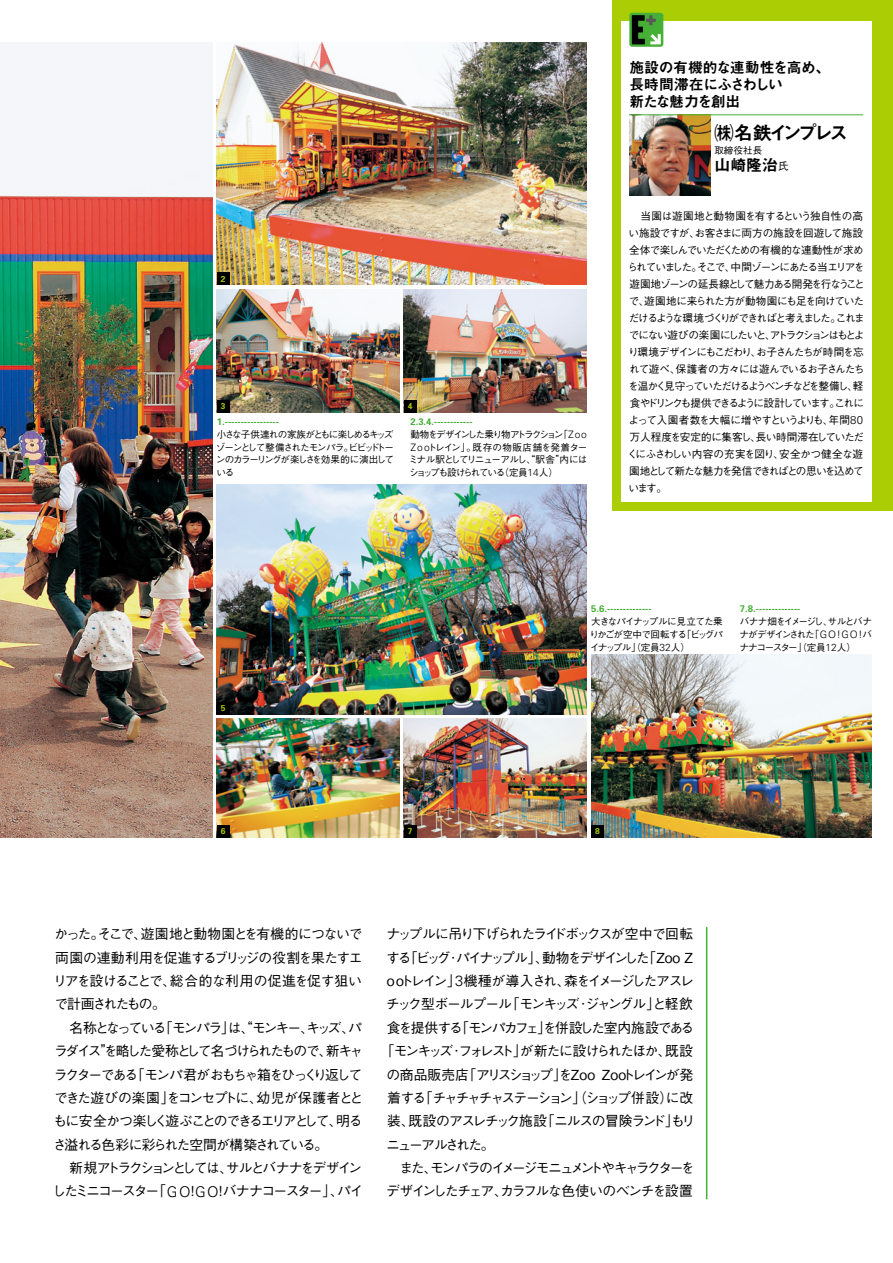
<style>
.page{position:relative;width:893px;height:1263px;background:#fff}
.page>*{position:absolute;margin:0;border:0;box-sizing:border-box;transform-origin:0 0}
.t1{font:19.2px "Midashi Go Pro MB31";letter-spacing:-.185em;color:#000}
.t2{font:15.9px "Midashi Go Pro MB31";color:#000}
.t3{font:14.85px/17px "Midashi Go Pro MB31";letter-spacing:-.03em;color:#000}
.t4{font:500 13.8px/23.4px "Gothic BBB Pro";letter-spacing:-.125em;color:#000}
.t5{font:500 13.8px "Gothic BBB Pro";letter-spacing:-.165em;color:#000}
.t6{font:500 13.8px "Gothic BBB Pro";letter-spacing:-.105em;color:#000}
.t7{font:500 13.8px "Gothic BBB Pro";letter-spacing:-.22em;color:#000}
.t8{font:500 13.8px "Gothic BBB Pro";letter-spacing:-.17em;color:#000}
.t9{font:500 13.8px "Gothic BBB Pro";letter-spacing:-.175em;color:#000}
.t10{font:500 13.8px "Gothic BBB Pro";letter-spacing:-.09em;color:#000}
.t11{font:500 13.8px "Gothic BBB Pro";letter-spacing:-.155em;color:#000}
.t12{font:500 10.65px/17px "Gothic BBB Pro";letter-spacing:-.105em;color:#000}
.t13{font:500 9.6px/12.8px "Gothic BBB Pro";letter-spacing:-.125em;color:#000}
.t14{font:500 9.6px/12.8px "Gothic BBB Pro";letter-spacing:-.085em;color:#000}
.t15{font:700 8.55px "Univers";color:#abcd03}
.s1{font-family:"Univers";font-weight:700;color:#45b035}
.s2{font-family:"Univers";font-weight:300;font-size:10.2px}
.s3{font-family:"Gothic BBB Pro";font-weight:500;font-size:10.65px}
.s4{font-family:"Univers";font-weight:300;font-size:11.4px}
.s5{font-family:"Univers";font-weight:300;font-size:14.85px}
</style>
<div class="page">
<img style="left:0;top:164px;width:213px;height:674px">
<div style="left:612px;top:0;width:281px;height:510px;background:#abcd03"></div>
<div style="left:621px;top:21px;width:251px;height:481px;background:#fff"></div>
<img style="left:217px;top:43px;width:370px;height:242px">
<img style="left:404px;top:289px;width:183px;height:123px">
<img style="left:217px;top:485px;width:370px;height:229px">
<img style="left:217px;top:289px;width:183px;height:123px">
<img style="left:629px;top:116px;width:81px;height:80px">
<img style="left:404px;top:719px;width:183px;height:119px">
<img style="left:217px;top:719px;width:183px;height:119px">
<img style="left:591px;top:655px;width:281px;height:183px">
<hr style="left:706px;top:927px;width:1px;height:272px;background:#45b035">
<hr style="left:629px;top:115px;width:234px;height:1px;background:#45b035">
<div style="left:217px;top:272px;width:13px;height:13px;background:#000"></div>
<div style="left:404px;top:400px;width:13px;height:12px;background:#000"></div>
<div style="left:217px;top:702px;width:13px;height:12px;background:#000"></div>
<div style="left:217px;top:400px;width:13px;height:12px;background:#000"></div>
<div style="left:404px;top:825px;width:13px;height:13px;background:#000"></div>
<div style="left:217px;top:825px;width:13px;height:13px;background:#000"></div>
<div style="left:591px;top:825px;width:13px;height:13px;background:#000"></div>
<svg style="left:629px;top:13px;width:34px;height:34px"></svg>
<svg style="left:632px;top:15px;width:31px;height:32px"></svg>
<p class="t15" style="left:221px;top:273px;width:6px">2</p>
<p class="t15" style="left:221px;top:401px;width:6px">3</p>
<p class="t13" style="left:216px;top:414px;width:180px"><span class="s1">1.-----------------<br></span>小さな子供連れの家族がともに楽しめるキッズゾーンとして整備されたモンパラ。ビビッドトーンのカラーリングが楽しさを効果的に演出している</p>
<p class="t15" style="left:408px;top:401px;width:6px">4</p>
<p class="t13" style="left:409px;top:414px;width:180px"><span class="s1">2.3.4.------------<br></span>動物をデザインした乗り物アトラクション「<span class="s2">Z o o<br>Zoo</span>トレイン」。既存の物販店舗を発着ターミナル駅としてリニューアルし、“駅舎”内にはショップも設けられている（定員<span class="s2">14</span>人）</p>
<p class="t3" style="left:629px;top:57px;width:203px">施設の有機的な連動性を高め、長時間滞在にふさわしい<br>新たな魅力を創出</p>
<p class="t1" style="left:714px;top:118px;width:135px">㈱名鉄インプレス</p>
<p class="t13" style="left:714px;top:142px;width:49px">取締役社長</p>
<p class="t2" style="left:714px;top:152px;width:76px">山崎隆治<span class="s3">氏</span></p>
<p class="t12" style="left:627px;top:206px;width:239px">　当園は遊園地と動物園を有するという独自性の高い施設ですが、お客さまに両方の施設を回遊して施設全体で楽しんでいただくための有機的な連動性が求められていました。そこで、中間ゾーンにあたる当エリアを遊園地ゾーンの延長線として魅力ある開発を行なうことで、遊園地に来られた方が動物園にも足を向けていただけるような環境づくりができればと考えました。これまでにない遊びの楽園にしたいと、アトラクションはもとより環境デザインにもこだわり、お子さんたちが時間を忘れて遊べ、保護者の方々には遊んでいるお子さんたちを温かく見守っていただけるようベンチなどを整備し、軽食やドリンクも提供できるように設計しています。これによって入園者数を大幅に増やすというよりも、年間<span class="s4">80</span>万人程度を安定的に集客し、長い時間滞在していただくにふさわしい内容の充実を図り、安全かつ健全な遊園地として新たな魅力を発信できればとの思いを込めています。</p>
<p class="t15" style="left:221px;top:702px;width:6px">5</p>
<p class="t14" style="left:590px;top:601px;width:135px"><span class="s1">5.6.--------------<br></span>大きなパイナップルに見立てた乗りかごが空中で回転する「ビッグパイナップル」（定員<span class="s2">32</span>人）</p>
<p class="t13" style="left:739px;top:601px;width:134px"><span class="s1">7.8.--------------<br></span>バナナ畑をイメージし、サルとバナナがデザインされた「<span class="s2">GO!GO!</span>バナナコースター」（定員<span class="s2">12</span>人）</p>
<p class="t15" style="left:221px;top:826px;width:6px">6</p>
<p class="t15" style="left:408px;top:826px;width:6px">7</p>
<p class="t15" style="left:595px;top:826px;width:6px">8</p>
<p class="t4" style="left:52px;top:920px;width:313px">かった。そこで、遊園地と動物園とを有機的につないで両園の連動利用を促進するブリッジの役割を果たすエリアを設けることで、総合的な利用の促進を促す狙いで計画されたもの。<br>　名称となっている「モンパラ」は、“モンキー、キッズ、パラダイス”を略した愛称として名づけられたもので、新キャラクターである「モンパ君がおもちゃ箱をひっくり返してできた遊びの楽園」をコンセプトに、幼児が保護者とともに安全かつ楽しく遊ぶことのできるエリアとして、明るさ溢れる色彩に彩られた空間が構築されている。<br>　新規アトラクションとしては、サルとバナナをデザインしたミニコースター「<span class="s5">G O</span>！<span class="s5">G O</span>！バナナコースター」、パイ</p>
<p class="t4" style="left:386px;top:920px;width:308px">ナップルに吊り下げられたライドボックスが空中で回転</p>
<p class="t5" style="left:386px;top:946px;width:311px">する「ビッグ･パイナップル」、動物をデザインした「ＺｏｏＺ</p>
<p class="t8" style="left:384px;top:970px;width:311px">ｏｏトレイン」<span class="s5">3</span>機種が導入され、森をイメージしたアスレ</p>
<p class="t6" style="left:386px;top:993px;width:309px">チック型ボールプール「モンキッズ･ジャングル」と軽飲</p>
<p class="t4" style="left:387px;top:1014px;width:309px">食を提供する「モンパカフェ」を併設した室内施設である</p>
<p class="t4" style="left:380px;top:1037px;width:314px">「モンキッズ･フォレスト」が新たに設けられたほか、既設</p>
<p class="t7" style="left:386px;top:1063px;width:308px">の商品販売店「アリスショップ」をＺｏｏＺｏｏトレインが発</p>
<p class="t5" style="left:387px;top:1087px;width:308px">着する「チャチャチャステーション」（ショップ併設）に改</p>
<p class="t10" style="left:387px;top:1110px;width:310px">装、既設のアスレチック施設「ニルスの冒険ランド」もリ</p>
<p class="t11" style="left:386px;top:1133px;width:110px">ニューアルされた。</p>
<p class="t9" style="left:387px;top:1157px;width:309px">　また、モンパラのイメージモニュメントやキャラクターを</p>
<p class="t6" style="left:386px;top:1180px;width:308px">デザインしたチェア、カラフルな色使いのベンチを設置</p>
</div>
